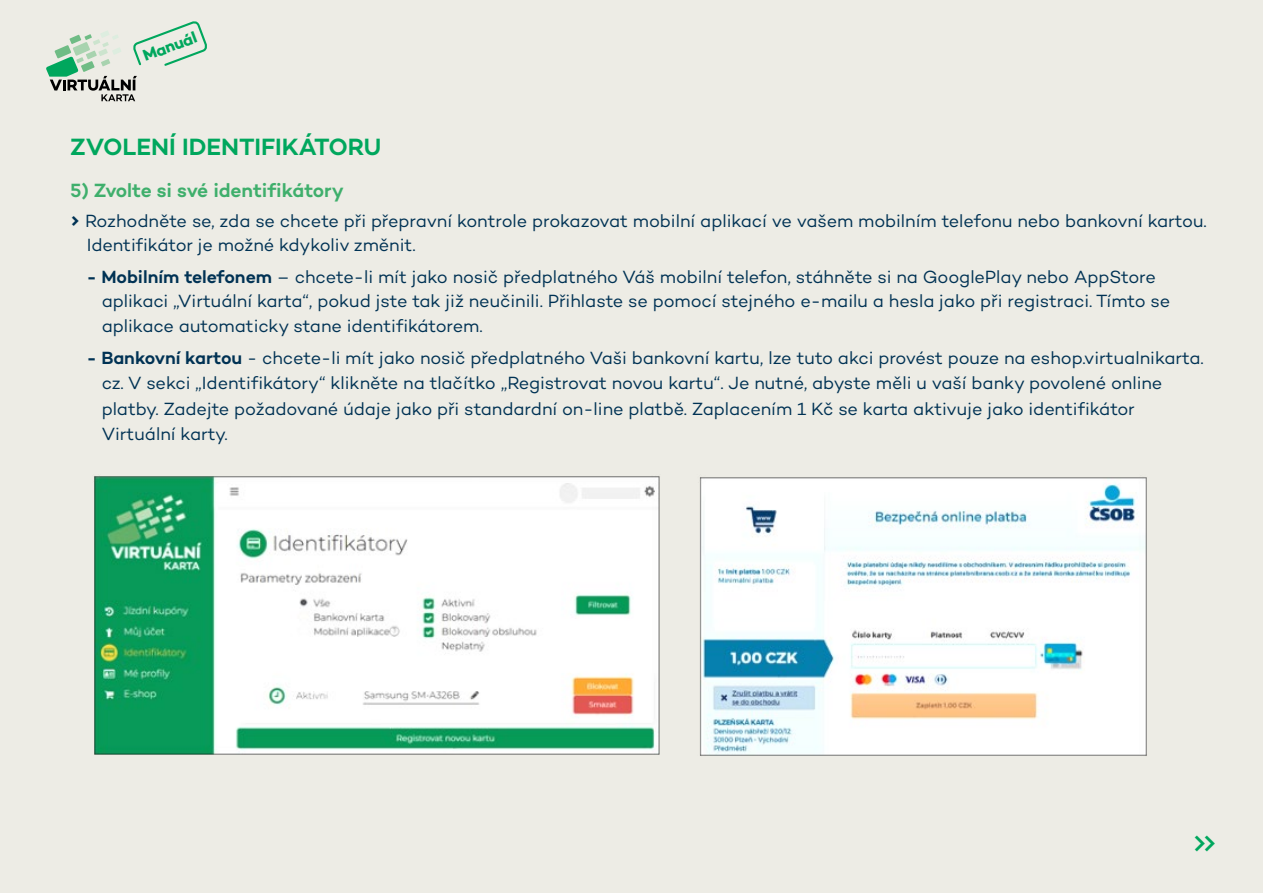
<style>
.page{position:relative;width:1263px;height:893px;background:#edece5}
.page>*{position:absolute;margin:0;border:0;box-sizing:border-box;transform-origin:0 0}
.t1{font:500 31.05px "Campton";color:#00a75d}
.t2{font:600 24px "Campton";color:#00a75d}
.t3{font:600 19.5px "Campton";letter-spacing:-.005em;color:#3faf6c}
.t4{font:18px/25.5px "Campton";letter-spacing:-.005em;color:#003254}
.t5{font:700 16.05px "Campton";color:#00a75d}
.s1{font-weight:700}
.s2{font-weight:600}
</style>
<div class="page">
<svg style="left:46px;top:21px;width:161px;height:80px"></svg>
<img style="left:94px;top:476px;width:1053px;height:280px">
<p class="t5" style="left:140px;top:46px;width:58px;rotate:-20deg">Manuál</p>
<h2 class="t2" style="left:70px;top:132px;width:313px">ZVOLENÍ IDENTIFIKÁTORU</h2>
<p class="t3" style="left:70px;top:178px;width:275px">5) Zvolte si své identifikátory</p>
<p class="t4" style="left:87px;top:209px;width:1122px;line-height:24px;text-indent:-17px"><span class="s1">↑</span> Rozhodněte se, zda se chcete při přepravní kontrole prokazovat mobilní aplikací ve vašem mobilním telefonu nebo bankovní kartou.<br>Identifikátor je možné kdykoliv změnit.</p>
<p class="t4" style="left:102px;top:264px;width:1070px;line-height:24.8px;text-indent:-15px"><span class="s2">- Mobilním telefonem</span> – chcete-li mít jako nosič předplatného Váš mobilní telefon, stáhněte si na GooglePlay nebo AppStore aplikaci „Virtuální karta“, pokud jste tak již neučinili. Přihlaste se pomocí stejného e-mailu a hesla jako při registraci. Tímto se aplikace automaticky stane identifikátorem.</p>
<p class="t4" style="left:102px;top:345px;width:1103px;text-indent:-15px"><span class="s2">- Bankovní kartou</span> - chcete-li mít jako nosič předplatného Vaši bankovní kartu, lze tuto akci provést pouze na eshop.virtualnikarta. cz. V sekci „Identifikátory“ klikněte na tlačítko „Registrovat novou kartu“. Je nutné, abyste měli u vaší banky povolené online platby. Zadejte požadované údaje jako při standardní on-line platbě. Zaplacením 1 Kč se karta aktivuje jako identifikátor Virtuální karty.</p>
<h1 class="t1" style="left:1191px;top:824px;width:29px">↑↑</h1>
</div>
